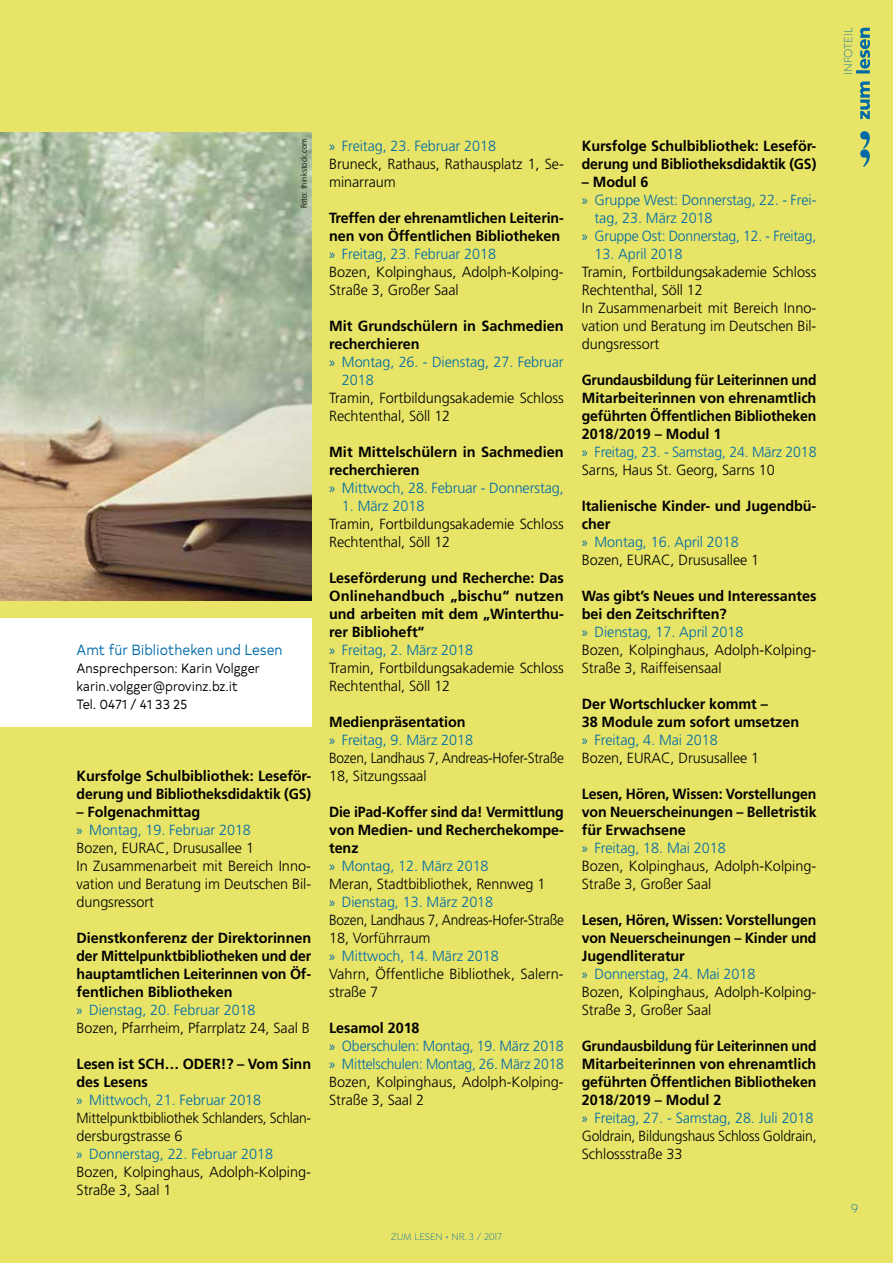
<style>
.page{position:relative;width:893px;height:1263px;background:#e7e468}
.page>*{position:absolute;margin:0;border:0;box-sizing:border-box;transform-origin:0 0}
.t1{font:700 14.7px/18px "Frutiger";letter-spacing:-.005em;color:#000}
.t2{font:300 14.7px/18px "Frutiger";letter-spacing:-.005em;color:#000}
.t3{font:700 14.7px/18px "Frutiger";letter-spacing:-.005em;color:#000;scale:.94 1}
.t4{font:700 14.7px/18px "Frutiger";letter-spacing:-.005em;color:#000;scale:.96 1}
.t5{font:300 14.7px/18px "Frutiger";letter-spacing:-.005em;color:#000;scale:.94 1}
.t6{font:300 14.7px/18px "Frutiger";letter-spacing:-.005em;color:#006aa7;scale:.96 1}
.t7{font:300 14.7px "Frutiger";letter-spacing:-.005em;color:#006aa7}
.t8{font:300 14.7px/18px "Frutiger";letter-spacing:-.005em;color:#000;scale:.93 1}
.t9{font:300 14.7px "Frutiger";letter-spacing:-.005em;color:#006aa7;scale:.95 1}
.t10{font:14.7px "Typold Book 500";color:#006aa7;scale:.9 1}
.t11{font:13.5px/18px "Typold Book 500";color:#000;scale:.9 1}
.t12{font:300 13.5px "Isidora";color:#006aa7}
.t13{font:300 12px "Isidora";color:#006aa7}
.t14{font:300 10.2px "Isidora";color:#006aa7}
.t15{font:300 8.25px "Frutiger";color:#000;scale:.95 1}
.s1{font-weight:700}
.s2{font-family:"Myriad Pro";font-weight:400;color:#006aa7}
.s3{color:#006aa7}
.s4{font-weight:300;color:#006aa7}
.s5{font-weight:300}
.s6{font-family:"Myriad Pro";font-weight:400}
.s7{font-weight:700;color:#000}
.s8{color:#000}
</style>
<div class="page">
<div style="left:0;top:619px;width:311px;height:108px;background:#fff"></div>
<img style="left:0;top:133px;width:311px;height:468px">
<svg style="left:856px;top:28px;width:14px;height:91px"></svg>
<svg style="left:860px;top:131px;width:10px;height:36px"></svg>
<p class="t15" style="left:299px;top:208px;width:75px;rotate:-90deg">Foto: thinkstock.com</p>
<p class="t10" style="left:77px;top:638px;width:231px">Amt für Bibliotheken und Lesen</p>
<p class="t11" style="left:77px;top:658px;width:205px">Ansprechperson: Karin Volgger karin.volgger@provinz.bz.it<br>Tel. 0471 / 41 33 25</p>
<p class="t1" style="left:77px;top:766px;width:236px">Kursfolge Schulbibliothek: Leseför&shy;derung und Bibliotheksdidaktik (GS)</p>
<p class="t2" style="left:77px;top:802px;width:236px"><span class="s1">– Folgenachmittag<br></span><span class="s2">»</span> <span class="s3">Montag, 19. Februar 2018<br></span>Bozen, EURAC, Drususallee 1<br>In Zusammenarbeit mit Bereich Inno&shy;vation und Beratung im Deutschen Bil&shy;dungsressort</p>
<p class="t1" style="left:77px;top:928px;width:236px">Dienstkonferenz der Direktorinnen der Mittelpunktbibliotheken und der hauptamtlichen Leiterinnen von Öf&shy;fentlichen Bibliotheken<br><span class="s2">»</span> <span class="s4">Dienstag, 20. Februar 2018<br></span><span class="s5">Bozen, Pfarrheim, Pfarrplatz 24, Saal B</span></p>
<p class="t5" style="left:77px;top:1054px;width:251px"><span class="s1">Lesen ist SCH… ODER!? – Vom Sinn des Lesens<br></span><span class="s2">»</span> <span class="s3">Mittwoch, 21. Februar 2018<br></span>Mittelpunktbibliothek Schlanders, Schlan&shy;dersburgstrasse 6<br><span class="s2">»</span> <span class="s3">Donnerstag, 22. Februar 2018<br></span>Bozen, Kolpinghaus, Adolph-Kolping-<br>Straße 3, Saal 1</p>
<p class="t2" style="left:329px;top:136px;width:236px"><span class="s2">»</span> <span class="s3">Freitag, 23. Februar 2018<br></span>Bruneck, Rathaus, Rathausplatz 1, Se&shy;minarraum</p>
<p class="t1" style="left:329px;top:208px;width:236px">Treffen der ehrenamtlichen Leiterin&shy;nen von Öffentlichen Bibliotheken <span class="s2">»</span> <span class="s4">Freitag, 23. Februar 2018<br></span><span class="s5">Bozen, Kolpinghaus, Adolph-Kolping-<br>Straße 3, Großer Saal</span></p>
<p class="t1" style="left:329px;top:316px;width:236px">Mit Grundschülern in Sachmedien</p>
<p class="t1" style="left:329px;top:334px;width:92px">recherchieren</p>
<p class="t7" style="left:329px;top:353px;width:236px"><span class="s6">»</span> Montag, 26. - Dienstag, 27. Februar</p>
<p class="t7" style="left:342px;top:371px;width:33px">2018</p>
<p class="t2" style="left:329px;top:388px;width:236px">Tramin, Fortbildungsakademie Schloss<br>Rechtenthal, Söll 12</p>
<p class="t1" style="left:329px;top:442px;width:236px">Mit Mittelschülern in Sachmedien recherchieren<br><span class="s2">»</span> <span class="s4">Mittwoch, 28. Februar - Donnerstag,</span></p>
<p class="t7" style="left:342px;top:497px;width:84px">1. März 2018</p>
<p class="t2" style="left:329px;top:514px;width:236px">Tramin, Fortbildungsakademie Schloss<br>Rechtenthal, Söll 12</p>
<p class="t1" style="left:329px;top:568px;width:236px">Leseförderung und Recherche: Das<br>Onlinehandbuch „bischu“ nutzen und arbeiten mit dem „Winterthu&shy;rer Biblioheft“<br><span class="s2">»</span> <span class="s4">Freitag, 2. März 2018<br></span><span class="s5">Tramin, Fortbildungsakademie Schloss<br>Rechtenthal, Söll 12</span></p>
<p class="t8" style="left:329px;top:712px;width:254px"><span class="s1">Medienpräsentation<br></span><span class="s2">»</span> <span class="s3">Freitag, 9. März 2018<br></span>Bozen, Landhaus 7, Andreas-Hofer-Straße<br>18, Sitzungssaal</p>
<p class="t2" style="left:329px;top:802px;width:236px"><span class="s1">Die iPad-Koffer sind da! Vermittlung von Medien- und Recherchekompe&shy;tenz<br></span><span class="s2">»</span> <span class="s3">Montag, 12. März 2018<br></span>Meran, Stadtbibliothek, Rennweg 1<br><span class="s2">»</span> <span class="s3">Dienstag, 13. März 2018<br></span>Bozen, Landhaus 7, Andreas-Hofer-Straße<br>18, Vorführraum<br><span class="s2">»</span> <span class="s3">Mittwoch, 14. März 2018<br></span>Vahrn, Öffentliche Bibliothek, Salern&shy;straße 7</p>
<p class="t6" style="left:329px;top:1018px;width:246px"><span class="s7">Lesamol 2018<br></span><span class="s6">»</span> Oberschulen: Montag, 19. März 2018 <span class="s6">»</span> Mittelschulen: Montag, 26. März 2018<br><span class="s8">Bozen, Kolpinghaus, Adolph-Kolping-<br>Straße 3, Saal 2</span></p>
<p class="t14" style="left:391px;top:1231px;width:112px">ZUM LESEN • NR. 3 / 2017</p>
<p class="t1" style="left:582px;top:136px;width:236px">Kursfolge Schulbibliothek: Leseför&shy;derung und Bibliotheksdidaktik (GS)</p>
<p class="t1" style="left:582px;top:172px;width:68px">– Modul 6</p>
<p class="t7" style="left:582px;top:191px;width:236px"><span class="s6">»</span> Gruppe West: Donnerstag, 22. - Frei-</p>
<p class="t7" style="left:595px;top:209px;width:120px">tag, 23. März 2018</p>
<p class="t9" style="left:582px;top:227px;width:248px"><span class="s6">»</span> Gruppe Ost: Donnerstag, 12. - Freitag,</p>
<p class="t7" style="left:595px;top:245px;width:89px">13. April 2018</p>
<p class="t2" style="left:582px;top:262px;width:236px">Tramin, Fortbildungsakademie Schloss<br>Rechtenthal, Söll 12<br>In Zusammenarbeit mit Bereich Inno&shy;vation und Beratung im Deutschen Bil&shy;dungsressort</p>
<p class="t3" style="left:582px;top:370px;width:251px">Grundausbildung für Leiterinnen und Mitarbeiterinnen von ehrenamtlich geführten Öffentlichen Bibliotheken 2018/2019 – Modul 1<br><span class="s2">»</span> <span class="s4">Freitag, 23. - Samstag, 24. März 2018<br></span><span class="s5">Sarns, Haus St. Georg, Sarns 10</span></p>
<p class="t1" style="left:582px;top:496px;width:236px">Italienische Kinder- und Jugendbü&shy;cher<br><span class="s2">»</span> <span class="s4">Montag, 16. April 2018<br></span><span class="s5">Bozen, EURAC, Drususallee 1</span></p>
<p class="t2" style="left:582px;top:586px;width:236px"><span class="s1">Was gibt’s Neues und Interessantes bei den Zeitschriften?<br></span><span class="s2">»</span> <span class="s3">Dienstag, 17. April 2018<br></span>Bozen, Kolpinghaus, Adolph-Kolping-<br>Straße 3, Raiffeisensaal</p>
<p class="t1" style="left:582px;top:694px;width:219px">Der Wortschlucker kommt –<br>38 Module zum sofort umsetzen <span class="s2">»</span> <span class="s4">Freitag, 4. Mai 2018<br></span><span class="s5">Bozen, EURAC, Drususallee 1</span></p>
<p class="t4" style="left:582px;top:784px;width:246px">Lesen, Hören, Wissen: Vorstellungen von Neuerscheinungen – Belletristik für Erwachsene<br><span class="s2">»</span> <span class="s4">Freitag, 18. Mai 2018<br></span><span class="s5">Bozen, Kolpinghaus, Adolph-Kolping-<br>Straße 3, Großer Saal</span></p>
<p class="t4" style="left:582px;top:910px;width:246px">Lesen, Hören, Wissen: Vorstellungen von Neuerscheinungen – Kinder und<br>Jugendliteratur<br><span class="s2">»</span> <span class="s4">Donnerstag, 24. Mai 2018<br></span><span class="s5">Bozen, Kolpinghaus, Adolph-Kolping-<br>Straße 3, Großer Saal</span></p>
<p class="t3" style="left:582px;top:1036px;width:251px">Grundausbildung für Leiterinnen und Mitarbeiterinnen von ehrenamtlich geführten Öffentlichen Bibliotheken 2018/2019 – Modul 2<br><span class="s2">»</span> <span class="s4">Freitag, 27. - Samstag, 28. Juli 2018<br></span><span class="s5">Goldrain, Bildungshaus Schloss Goldrain, Schlossstraße 33</span></p>
<p class="t13" style="left:842px;top:75px;width:48px;rotate:-90deg">INFOTEIL</p>
<p class="t12" style="left:851px;top:1201px;width:9px">9</p>
</div>
